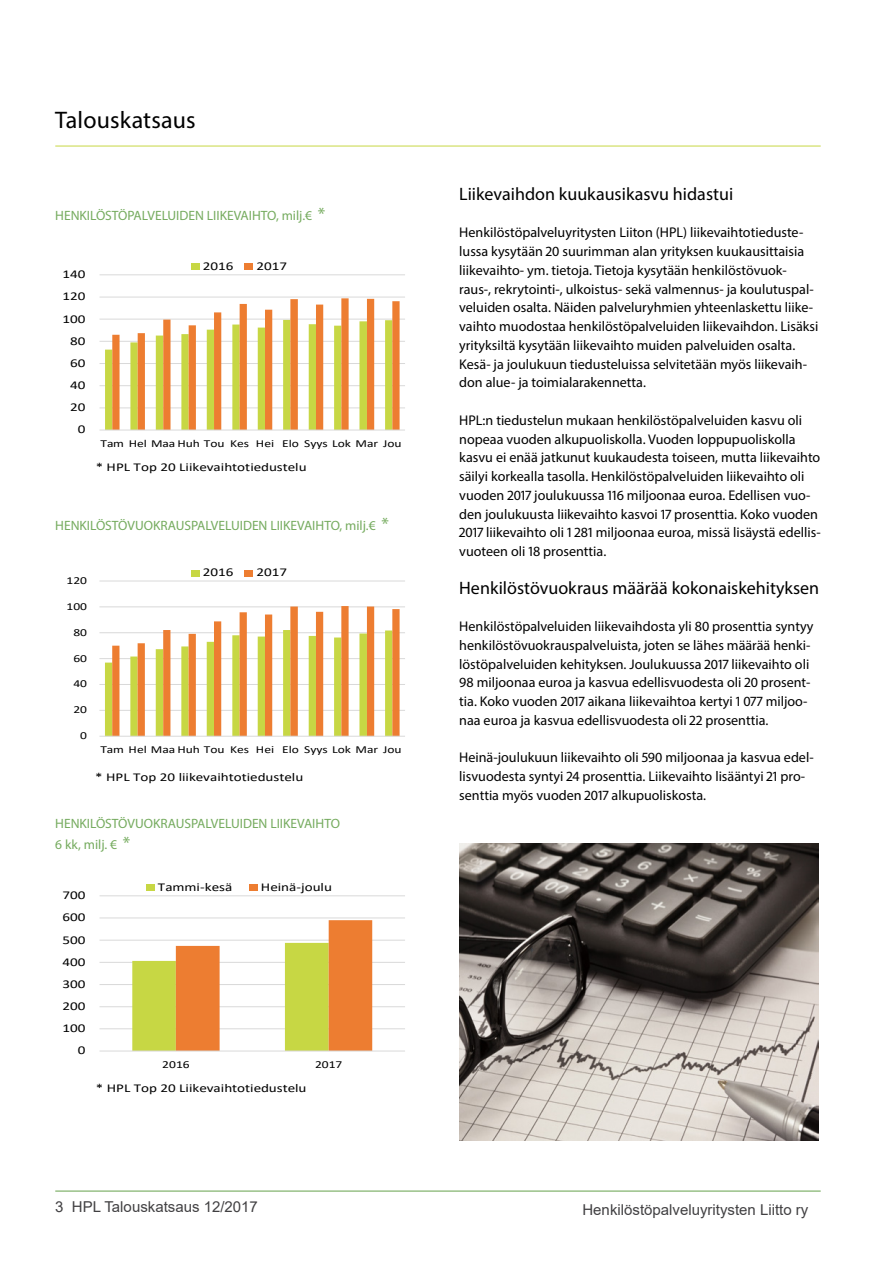
<style>
.page{position:relative;width:893px;height:1263px;background:#fff}
.page>*{position:absolute;margin:0;border:0;box-sizing:border-box;transform-origin:0 0}
.t1{font:24px "Myriad Pro";letter-spacing:.005em;color:#000}
.t2{font:18px "Myriad Pro";color:#000}
.t3{font:15px "Arial";color:#414042}
.t4{font:14.1px/18.8px "Myriad Pro";color:#000}
.t5{font:13.5px/21.6px "Myriad Pro";color:#75ab5e}
.t6{font:12px "Calibri";color:#000;scale:1.26 1}
.t7{font:10.65px "Calibri";color:#000;scale:1.26 1}
.s1{font-size:18px}
</style>
<div class="page">
<hr style="left:55px;top:146px;width:766px;height:1px;background:#c7d744">
<hr style="left:55px;top:1191px;width:766px;height:1px;background:#66a24c">
<hr style="left:99px;top:710px;width:306px;height:1px;background:#d9d9d9">
<hr style="left:99px;top:684px;width:306px;height:1px;background:#d9d9d9">
<hr style="left:99px;top:658px;width:306px;height:1px;background:#d9d9d9">
<hr style="left:99px;top:632px;width:306px;height:1px;background:#d9d9d9">
<hr style="left:99px;top:606px;width:306px;height:1px;background:#d9d9d9">
<hr style="left:99px;top:580px;width:306px;height:2px;background:#d9d9d9">
<svg style="left:105px;top:606px;width:295px;height:130px"></svg>
<hr style="left:99px;top:736px;width:306px;height:1px;background:#d9d9d9">
<div style="left:191px;top:570px;width:8px;height:6px;background:#c7d744"></div>
<div style="left:245px;top:570px;width:8px;height:6px;background:#ed7d31"></div>
<hr style="left:100px;top:407px;width:305px;height:1px;background:#d9d9d9">
<hr style="left:100px;top:385px;width:305px;height:1px;background:#d9d9d9">
<hr style="left:100px;top:363px;width:305px;height:1px;background:#d9d9d9">
<hr style="left:100px;top:341px;width:305px;height:1px;background:#d9d9d9">
<hr style="left:100px;top:319px;width:305px;height:1px;background:#d9d9d9">
<hr style="left:100px;top:296px;width:305px;height:2px;background:#d9d9d9">
<hr style="left:100px;top:274px;width:305px;height:1px;background:#d9d9d9">
<svg style="left:105px;top:298px;width:295px;height:131px"></svg>
<hr style="left:100px;top:429px;width:305px;height:2px;background:#d9d9d9">
<div style="left:191px;top:264px;width:8px;height:6px;background:#c7d744"></div>
<div style="left:245px;top:264px;width:8px;height:6px;background:#ed7d31"></div>
<hr style="left:100px;top:1028px;width:305px;height:1px;background:#d9d9d9">
<hr style="left:100px;top:1006px;width:305px;height:1px;background:#d9d9d9">
<hr style="left:100px;top:984px;width:305px;height:1px;background:#d9d9d9">
<hr style="left:100px;top:962px;width:305px;height:1px;background:#d9d9d9">
<hr style="left:100px;top:939px;width:305px;height:2px;background:#d9d9d9">
<hr style="left:100px;top:917px;width:305px;height:1px;background:#d9d9d9">
<hr style="left:100px;top:895px;width:305px;height:1px;background:#d9d9d9">
<svg style="left:132px;top:920px;width:240px;height:130px"></svg>
<hr style="left:100px;top:1050px;width:305px;height:1px;background:#d9d9d9">
<div style="left:146px;top:885px;width:8px;height:6px;background:#c7d744"></div>
<div style="left:249px;top:885px;width:8px;height:6px;background:#ed7d31"></div>
<img style="left:459px;top:843px;width:360px;height:297px">
<h1 class="t1" style="left:55px;top:105px;width:142px">Talouskatsaus</h1>
<p class="t5" style="left:55px;top:204px;width:272px">HENKILÖSTÖPALVELUIDEN LIIKEVAIHTO, milj.€ <span class="s1">*</span></p>
<p class="t6" style="left:63px;top:266px;width:20px">140</p>
<p class="t6" style="left:63px;top:288px;width:20px">120</p>
<p class="t6" style="left:63px;top:310px;width:20px">100</p>
<p class="t6" style="left:70px;top:332px;width:14px">80</p>
<p class="t6" style="left:70px;top:355px;width:14px">60</p>
<p class="t6" style="left:70px;top:377px;width:14px">40</p>
<p class="t6" style="left:70px;top:399px;width:14px">20</p>
<p class="t6" style="left:78px;top:421px;width:8px">0</p>
<p class="t6" style="left:203px;top:258px;width:26px">2016</p>
<p class="t6" style="left:256px;top:258px;width:26px">2017</p>
<p class="t7" style="left:100px;top:436px;width:240px">Tam Hel MaaHuh Tou Kes Hei Elo Syys Lok Mar Jou</p>
<p class="t6" style="left:96px;top:458px;width:169px">* HPL Top 20 Liikevaihtotiedustelu</p>
<p class="t5" style="left:55px;top:515px;width:335px">HENKILÖSTÖVUOKRAUSPALVELUIDEN LIIKEVAIHTO, milj.€ <span class="s1">*</span></p>
<p class="t7" style="left:67px;top:573px;width:18px">120</p>
<p class="t7" style="left:67px;top:599px;width:18px">100</p>
<p class="t7" style="left:73px;top:625px;width:12px">80</p>
<p class="t7" style="left:73px;top:651px;width:12px">60</p>
<p class="t7" style="left:73px;top:676px;width:12px">40</p>
<p class="t7" style="left:73px;top:702px;width:12px">20</p>
<p class="t7" style="left:80px;top:728px;width:7px">0</p>
<p class="t6" style="left:203px;top:564px;width:26px">2016</p>
<p class="t6" style="left:256px;top:564px;width:26px">2017</p>
<p class="t7" style="left:100px;top:742px;width:240px">Tam Hel MaaHuh Tou Kes Hei Elo Syys Lok Mar Jou</p>
<p class="t6" style="left:95px;top:769px;width:167px">* HPL Top 20 liikevaihtotiedustelu</p>
<p class="t5" style="left:55px;top:812px;width:286px">HENKILÖSTÖVUOKRAUSPALVELUIDEN LIIKEVAIHTO<br>6 kk, milj. € <span class="s1">*</span></p>
<p class="t6" style="left:63px;top:887px;width:20px">700</p>
<p class="t6" style="left:63px;top:909px;width:20px">600</p>
<p class="t6" style="left:63px;top:931px;width:20px">500</p>
<p class="t6" style="left:63px;top:953px;width:20px">400</p>
<p class="t6" style="left:63px;top:975px;width:20px">300</p>
<p class="t6" style="left:63px;top:998px;width:20px">200</p>
<p class="t6" style="left:63px;top:1020px;width:20px">100</p>
<p class="t6" style="left:78px;top:1042px;width:8px">0</p>
<p class="t6" style="left:158px;top:879px;width:61px">Tammi-kesä</p>
<p class="t6" style="left:261px;top:879px;width:58px">Heinä-joulu</p>
<p class="t7" style="left:162px;top:1057px;width:23px">2016</p>
<p class="t7" style="left:315px;top:1057px;width:23px">2017</p>
<p class="t6" style="left:96px;top:1079px;width:169px">* HPL Top 20 Liikevaihtotiedustelu</p>
<p class="t2" style="left:459px;top:183px;width:275px">Liikevaihdon kuukausikasvu hidastui</p>
<p class="t4" style="left:459px;top:223px;width:361px">Henkilöstöpalveluyritysten Liiton (HPL) liikevaihtotieduste&shy;lussa kysytään 20 suurimman alan yrityksen kuukausittaisia liikevaihto- ym. tietoja. Tietoja kysytään henkilöstövuok&shy;raus-, rekrytointi-, ulkoistus- sekä valmennus- ja koulutuspal&shy;veluiden osalta. Näiden palveluryhmien yhteenlaskettu liike&shy;vaihto muodostaa henkilöstöpalveluiden liikevaihdon. Lisäksi yrityksiltä kysytään liikevaihto muiden palveluiden osalta.<br>Kesä- ja joulukuun tiedusteluissa selvitetään myös liikevaih&shy;don alue- ja toimialarakennetta.</p>
<p class="t4" style="left:459px;top:411px;width:363px">HPL:n tiedustelun mukaan henkilöstöpalveluiden kasvu oli nopeaa vuoden alkupuoliskolla. Vuoden loppupuoliskolla kasvu ei enää jatkunut kuukaudesta toiseen, mutta liikevaihto säilyi korkealla tasolla. Henkilöstöpalveluiden liikevaihto oli vuoden 2017 joulukuussa 116 miljoonaa euroa. Edellisen vuo&shy;den joulukuusta liikevaihto kasvoi 17 prosenttia. Koko vuoden 2017 liikevaihto oli 1 281 miljoonaa euroa, missä lisäystä edellis&shy;vuoteen oli 18 prosenttia.</p>
<p class="t2" style="left:459px;top:576px;width:361px">Henkilöstövuokraus määrää kokonaiskehityksen</p>
<p class="t4" style="left:459px;top:617px;width:356px">Henkilöstöpalveluiden liikevaihdosta yli 80 prosenttia syntyy henkilöstövuokrauspalveluista, joten se lähes määrää henki&shy;löstöpalveluiden kehityksen. Joulukuussa 2017 liikevaihto oli 98 miljoonaa euroa ja kasvua edellisvuodesta oli 20 prosent&shy;tia. Koko vuoden 2017 aikana liikevaihtoa kertyi 1 077 miljoo&shy;naa euroa ja kasvua edellisvuodesta oli 22 prosenttia.</p>
<p class="t4" style="left:459px;top:748px;width:356px">Heinä-joulukuun liikevaihto oli 590 miljoonaa ja kasvua edel&shy;lisvuodesta syntyi 24 prosenttia. Liikevaihto lisääntyi 21 pro&shy;senttia myös vuoden 2017 alkupuoliskosta.</p>
<p class="t3" style="left:55px;top:1196px;width:204px">3 HPL Talouskatsaus 12/2017</p>
<p class="t3" style="left:582px;top:1199px;width:227px">Henkilöstöpalveluyritysten Liitto ry</p>
</div>
